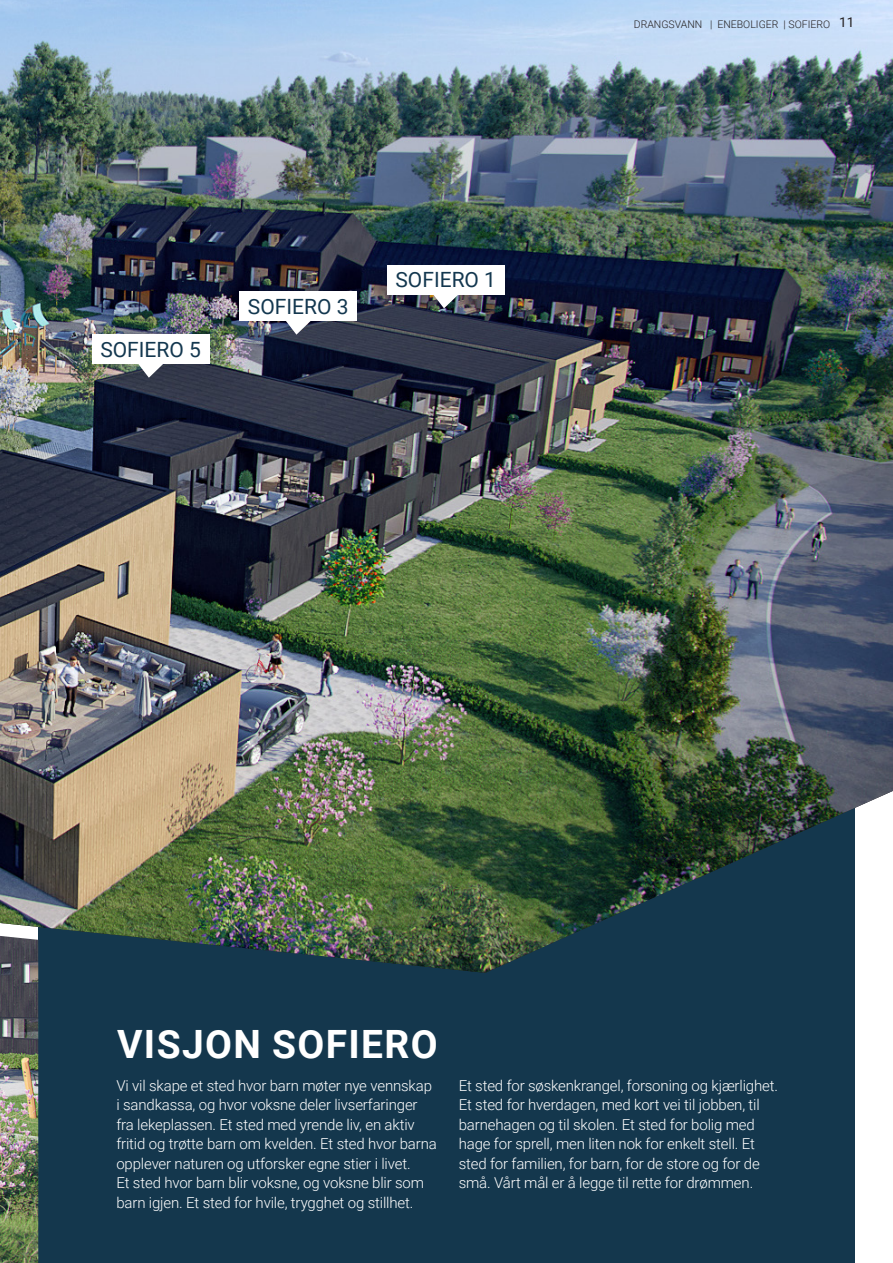
<style>
.page{position:relative;width:893px;height:1263px;background:#fff}
.page>*{position:absolute;margin:0;border:0;box-sizing:border-box;transform-origin:0 0}
.t1{font:700 39px "Roboto";letter-spacing:.035em;color:#fff}
.t2{font:21px "Roboto";color:#13374f}
.Brødskrift_insposider{font:300 15px/19.5px "Roboto";letter-spacing:-.01em;color:#fff}
.t3{font:300 10.5px "Roboto";color:#231f20}
.s1{font-weight:400;font-size:13.5px}
</style>
<div class="page">
<div style="left:38px;top:757px;width:817px;height:506px;background:#14374d"></div>
<img style="left:0;top:0;width:893px;height:973px">
<img style="left:0;top:936px;width:38px;height:327px">
<div style="left:92px;top:335px;width:117px;height:29px;background:#fff"></div>
<svg style="left:138px;top:364px;width:26px;height:14px"></svg>
<div style="left:239px;top:292px;width:118px;height:29px;background:#fff"></div>
<svg style="left:285px;top:321px;width:26px;height:14px"></svg>
<div style="left:387px;top:265px;width:118px;height:30px;background:#fff"></div>
<svg style="left:433px;top:295px;width:26px;height:13px"></svg>
<p class="t2" style="left:100px;top:335px;width:102px">SOFIERO 5</p>
<p class="t2" style="left:248px;top:292px;width:102px">SOFIERO 3</p>
<p class="t2" style="left:395px;top:265px;width:102px">SOFIERO 1</p>
<p class="t3" style="left:634px;top:17px;width:222px">DRANGSVANN | ENEBOLIGER | SOFIERO <span class="s1">11</span></p>
<p class="t1" style="left:117px;top:1017px;width:322px">VISJON SOFIERO</p>
<p class="Brødskrift_insposider" style="left:116px;top:1075px;width:322px">Vi vil skape et sted hvor barn møter nye vennskap i sandkassa, og hvor voksne deler livserfaringer fra lekeplassen. Et sted med yrende liv, en aktiv fritid og trøtte barn om kvelden. Et sted hvor barna opplever naturen og utforsker egne stier i livet.<br>Et sted hvor barn blir voksne, og voksne blir som barn igjen. Et sted for hvile, trygghet og stillhet.</p>
<p class="Brødskrift_insposider" style="left:459px;top:1075px;width:321px">Et sted for søskenkrangel, forsoning og kjærlighet.<br>Et sted for hverdagen, med kort vei til jobben, til barnehagen og til skolen. Et sted for bolig med hage for sprell, men liten nok for enkelt stell. Et sted for familien, for barn, for de store og for de små. Vårt mål er å legge til rette for drømmen.</p>
</div>
